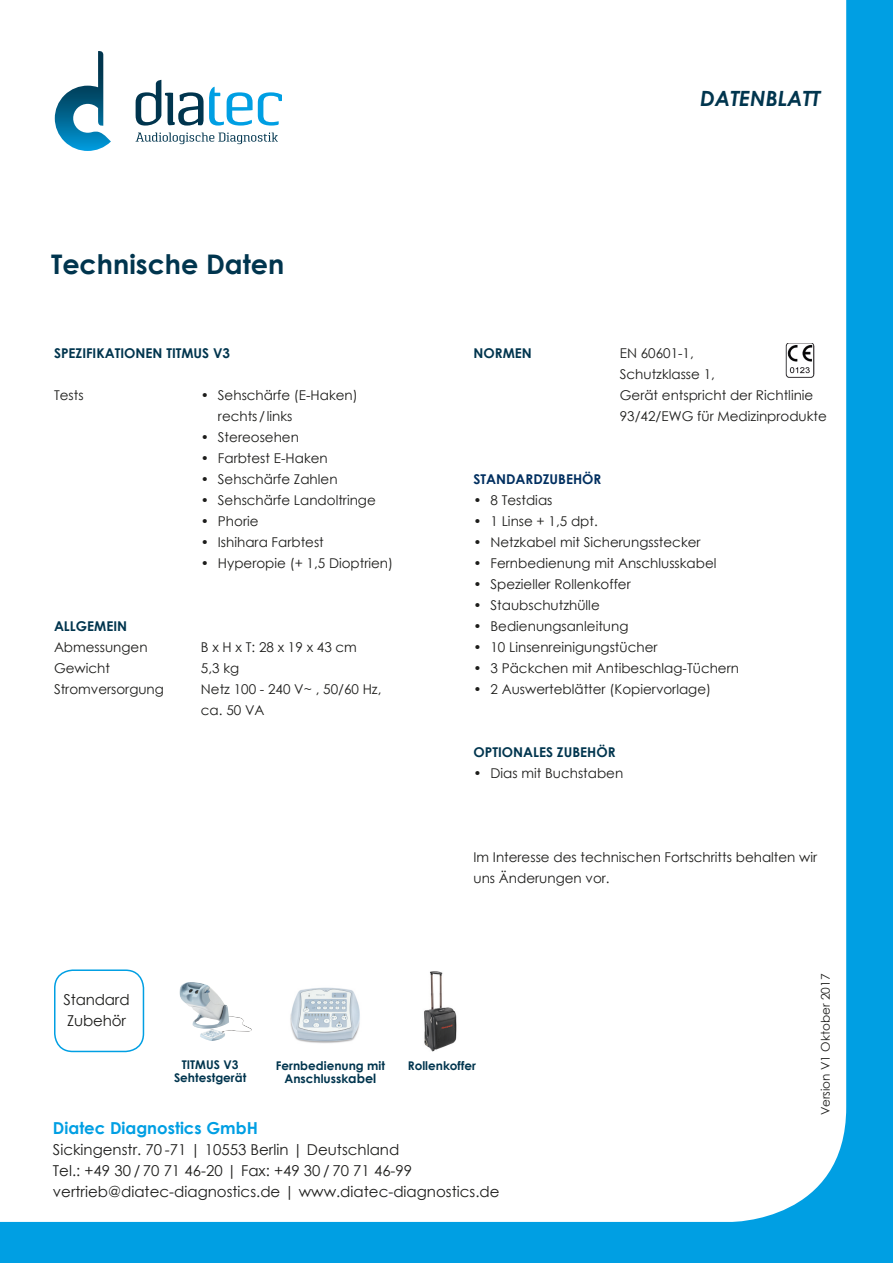
<style>
.page{position:relative;width:893px;height:1263px;background:#009fe3}
.page>*{position:absolute;margin:0;border:0;box-sizing:border-box;transform-origin:0 0}
.t1{font:700 27px "Century Gothic";color:#00354e}
.t2{font:italic 700 21px "Century Gothic";color:#00354e}
.t3{font:700 16.5px "Century Gothic";color:#009fe3}
.t4{font:15px/21px "Century Gothic";color:#1d1d1b}
.t5{font:13.5px/21px "Century Gothic";color:#1d1d1b}
.t6{font:700 13.5px "Century Gothic";color:#00354e}
.t7{font:700 13.5px "Century Gothic";color:#002f60}
.t8{font:700 12px/13.5px "Century Gothic";color:#00354e;text-align:center}
.t9{font:12px "Century Gothic";color:#1d1d1b}
.s1{font-size:12.75px}
</style>
<div class="page">
<div style="left:0;top:0;width:846px;height:1222px;background:#fff"></div>
<svg style="left:136px;top:133px;width:142px;height:11px;background:#c2cfd5"></svg>
<svg style="left:55px;top:51px;width:56px;height:100px;background:#98c1d2"></svg>
<svg style="left:136px;top:80px;width:146px;height:46px;background:#b1d0de"></svg>
<div style="left:167px;top:967px;width:85px;height:85px;background:#fff"></div>
<img style="left:179px;top:982px;width:73px;height:59px">
<svg style="left:282px;top:967px;width:85px;height:7px"></svg>
<img style="left:282px;top:974px;width:85px;height:78px">
<div style="left:397px;top:967px;width:85px;height:85px;background:#fff"></div>
<img style="left:421px;top:968px;width:39px;height:84px">
<div style="left:54px;top:969px;width:90px;height:83px;border:2px solid #009fe3;border-radius:18px"></div>
<img style="left:785px;top:343px;width:31px;height:34px">
<h1 class="t1" style="left:51px;top:244px;width:235px">Technische Daten</h1>
<p class="t6" style="left:54px;top:343px;width:178px">SPEZIFIKATIONEN TITMUS V3</p>
<p class="t5" style="left:54px;top:384px;width:31px">Tests</p>
<p class="t5" style="left:218px;top:384px;width:141px;text-indent:-17px">• Sehschärfe (E-Haken) rechts / links</p>
<p class="t5" style="left:201px;top:426px;width:100px">• Stereosehen</p>
<p class="t5" style="left:201px;top:447px;width:128px">• Farbtest E-Haken</p>
<p class="t5" style="left:201px;top:468px;width:138px">• Sehschärfe Zahlen</p>
<p class="t5" style="left:201px;top:489px;width:176px">• Sehschärfe Landoltringe</p>
<p class="t5" style="left:201px;top:510px;width:59px">• Phorie</p>
<p class="t5" style="left:201px;top:531px;width:124px">• Ishihara Farbtest</p>
<p class="t5" style="left:201px;top:553px;width:194px">• Hyperopie (+ 1,5 Dioptrien)</p>
<p class="t6" style="left:54px;top:616px;width:75px">ALLGEMEIN</p>
<p class="t5" style="left:54px;top:637px;width:95px">Abmessungen</p>
<p class="t5" style="left:201px;top:637px;width:158px">B x H x T: 28 x 19 x 43 cm</p>
<p class="t5" style="left:54px;top:658px;width:58px">Gewicht</p>
<p class="t5" style="left:201px;top:658px;width:40px">5,3 kg</p>
<p class="t5" style="left:54px;top:679px;width:111px">Stromversorgung</p>
<p class="t5" style="left:201px;top:679px;width:182px">Netz 100 - 240 V~ , 50/60 Hz, ca. 50 VA</p>
<h2 class="t2" style="left:700px;top:82px;width:122px">DATENBLATT</h2>
<p class="t6" style="left:473px;top:343px;width:60px">NORMEN</p>
<p class="t5" style="left:620px;top:343px;width:209px">EN 60601-1,<br>Schutzklasse 1,<br>Gerät entspricht der Richtlinie<br>93/42/EWG für Medizinprodukte</p>
<p class="t7" style="left:473px;top:469px;width:129px">STANDARDZUBEHÖR</p>
<p class="t5" style="left:473px;top:490px;width:80px">• 8 Testdias</p>
<p class="t5" style="left:473px;top:511px;width:126px">• 1 Linse + 1,5 dpt.</p>
<p class="t5" style="left:473px;top:532px;width:229px">• Netzkabel mit Sicherungsstecker</p>
<p class="t5" style="left:473px;top:553px;width:245px">• Fernbedienung mit Anschlusskabel</p>
<p class="t5" style="left:473px;top:574px;width:159px">• Spezieller Rollenkoffer</p>
<p class="t5" style="left:473px;top:595px;width:128px">• Staubschutzhülle</p>
<p class="t5" style="left:473px;top:616px;width:156px">• Bedienungsanleitung</p>
<p class="t5" style="left:473px;top:637px;width:186px">• 10 Linsenreinigungstücher</p>
<p class="t5" style="left:473px;top:658px;width:267px">• 3 Päckchen mit Antibeschlag-Tüchern</p>
<p class="t5" style="left:473px;top:679px;width:239px">• 2 Auswerteblätter (Kopiervorlage)</p>
<p class="t6" style="left:473px;top:742px;width:144px">OPTIONALES ZUBEHÖR</p>
<p class="t5" style="left:473px;top:763px;width:151px">• Dias mit Buchstaben</p>
<p class="t5" style="left:473px;top:847px;width:345px">Im Interesse des technischen Fortschritts behalten wir uns Änderungen vor.</p>
<p class="t4" style="left:63px;top:989px;width:68px">Standard<br>Zubehör</p>
<p class="t8" style="left:174px;top:1057px;width:74px">TITMUS V3<br>Sehtestgerät</p>
<p class="t8" style="left:276px;top:1058px;width:111px">Fernbedienung mit<br>Anschlussk<span class="s1">abel</span></p>
<p class="t8" style="left:408px;top:1058px;width:70px">Rollenkoffer</p>
<p class="t3" style="left:53px;top:1115px;width:206px">Diatec Diagnostics GmbH</p>
<p class="t4" style="left:53px;top:1139px;width:448px">Sickingenstr. 70 -71 | 10553 Berlin | Deutschland<br>Tel.: +49 30 / 70 71 46-20 | Fax: +49 30 / 70 71 46-99 vertrieb@diatec-diagnostics.de | www.diatec-diagnostics.de</p>
<p class="t9" style="left:817px;top:1115px;width:143px;rotate:-90deg">Version V1 Oktober 2017</p>
</div>
